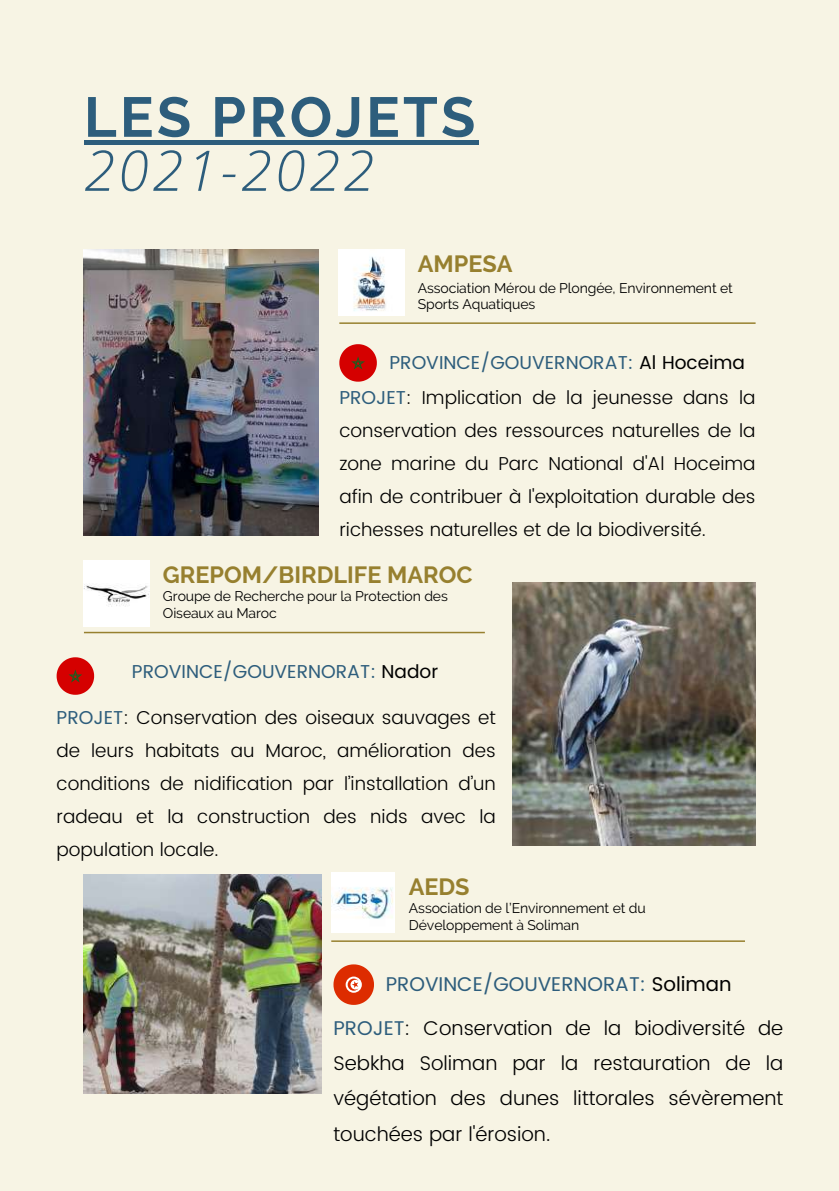
<style>
.page{position:relative;width:839px;height:1191px;background:#fff}
.page>*{position:absolute;margin:0;border:0;box-sizing:border-box;transform-origin:0 0}
.t1{font:700 56px "Raleway";letter-spacing:.06em;color:#2d5d7c}
.t2{font:italic 300 56px "Open Sans";letter-spacing:.06em;color:#2d5d7c}
.t3{font:700 23.4px "Raleway";color:#97802f}
.t4{font:300 19.8px/35.2px "Poppins";color:#000;text-align:justify}
.t5{font:19.8px "Poppins";color:#2d5d7c}
.t6{font:300 18.6px/33px "Poppins";color:#000;text-align:justify}
.t7{font:18.6px "Poppins";color:#2d5d7c}
.t8{font:14px/16.4px "Raleway";letter-spacing:-.01em;color:#000}
.s1{font-weight:400;color:#2d5d7c}
.s2{font-weight:400}
.s3{color:#000}
</style>
<div class="page">
<div style="left:0;top:0;width:838px;height:1191px;background:#f7f4e4"></div>
<hr style="left:339px;top:322px;width:416px;height:2px;background:#97802f">
<hr style="left:84px;top:632px;width:401px;height:1px;background:#97802f">
<hr style="left:331px;top:940px;width:414px;height:2px;background:#97802f">
<img style="left:84px;top:249px;width:234px;height:287px">
<img style="left:512px;top:583px;width:243px;height:262px">
<img style="left:84px;top:874px;width:237px;height:219px">
<img style="left:338px;top:249px;width:66px;height:66px">
<img style="left:84px;top:561px;width:66px;height:66px">
<img style="left:331px;top:872px;width:63px;height:60px">
<svg style="left:339px;top:344px;width:38px;height:38px"></svg>
<svg style="left:57px;top:657px;width:37px;height:38px"></svg>
<svg style="left:333px;top:964px;width:41px;height:41px"></svg>
<hr style="left:84px;top:140px;width:394px;height:4px;background:#2d5d7c">
<h1 class="t1" style="left:84px;top:84px;width:393px">LES PROJETS</h1>
<h1 class="t2" style="left:84px;top:131px;width:291px">2021-2022</h1>
<p class="t3" style="left:418px;top:250px;width:96px">AMPESA</p>
<p class="t8" style="left:418px;top:280px;width:316px">Association Mérou de Plongée, Environnement et<br>Sports Aquatiques</p>
<p class="t6" style="left:339px;top:345px;width:417px;line-height:34.6px;text-indent:50px"><span class="s1">PROVINCE/GOUVERNORAT:</span> <span class="s2">Al Hoceima<br></span><span class="s1">PROJET</span>: Implication de la jeunesse dans la</p>
<p class="t6" style="left:339px;top:414px;width:417px">conservation des ressources naturelles de la zone marine du Parc National d'Al Hoceima afin de contribuer à l'exploitation durable des richesses naturelles et de la biodiversité.</p>
<p class="t3" style="left:163px;top:561px;width:311px">GREPOM/BIRDLIFE MAROC</p>
<p class="t8" style="left:163px;top:588px;width:286px">Groupe de Recherche pour la Protection des<br>Oiseaux au Maroc</p>
<p class="t7" style="left:132px;top:661px;width:308px">PROVINCE/GOUVERNORAT: <span class="s3">Nador</span></p>
<p class="t6" style="left:57px;top:701px;width:441px"><span class="s1">PROJET</span>: Conservation des oiseaux sauvages et de leurs habitats au Maroc, amélioration des conditions de nidification par l’installation d’un radeau et la construction des nids avec la population locale.</p>
<p class="t3" style="left:409px;top:873px;width:62px">AEDS</p>
<p class="t8" style="left:409px;top:900px;width:238px">Association de l’Environnement et du<br>Développement à Soliman</p>
<p class="t5" style="left:386px;top:973px;width:347px">PROVINCE/GOUVERNORAT: <span class="s3">Soliman</span></p>
<p class="t4" style="left:333px;top:1011px;width:451px"><span class="s1">PROJET</span>: Conservation de la biodiversité de Sebkha Soliman par la restauration de la végétation des dunes littorales sévèrement touchées par l'érosion.</p>
</div>
